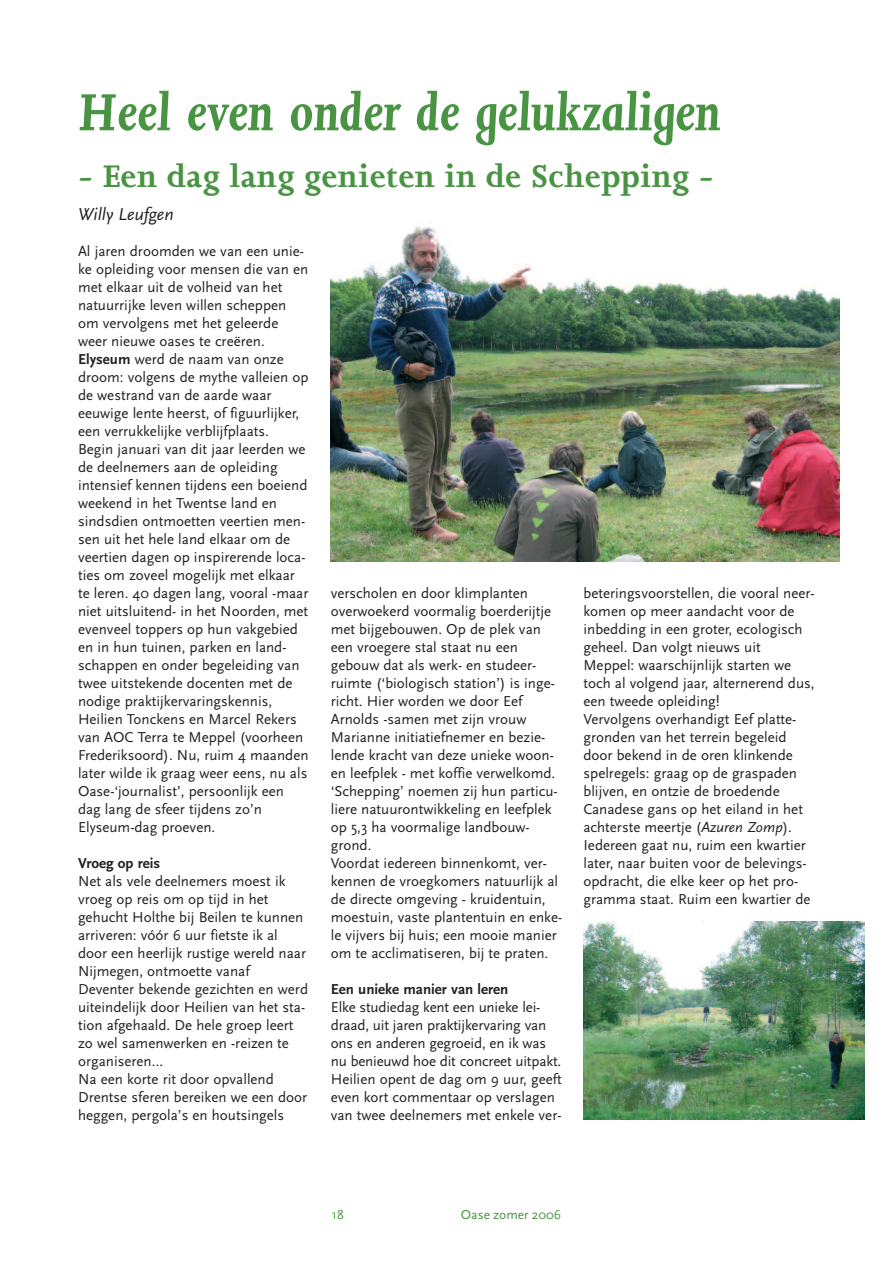
<style>
.page{position:relative;width:893px;height:1263px;background:#fff}
.page>*{position:absolute;margin:0;border:0;box-sizing:border-box;transform-origin:0 0}
.t1{font:italic 700 60px "Joanna";color:#499442}
.t2{font:700 36px "Joanna";letter-spacing:.015em;color:#499442}
.t3{font:italic 18px "Scala Sans";color:#231f20}
.t4{font:15px/18px "Scala Sans";color:#231f20}
.t5{font:700 15px "Scala Sans";color:#231f20}
.t6{font:13.5px "Scala Sans";color:#499442}
.s1{font-weight:700}
.s2{font-style:italic}
</style>
<div class="page">
<img style="left:330px;top:225px;width:510px;height:337px">
<img style="left:584px;top:921px;width:280px;height:198px">
<h1 class="t1" style="left:78px;top:90px;width:644px">Heel even onder de gelukzaligen</h1>
<h2 class="t2" style="left:78px;top:162px;width:637px">- Een dag lang genieten in de Schepping -</h2>
<p class="t3" style="left:78px;top:203px;width:97px">Willy Leufgen</p>
<p class="t4" style="left:78px;top:242px;width:232px">Al jaren droomden we van een unie&shy;ke opleiding voor mensen die van en met elkaar uit de volheid van het natuurrijke leven willen scheppen om vervolgens met het geleerde weer nieuwe oases te creëren.<br><span class="s1">Elyseum</span> werd de naam van onze droom: volgens de mythe valleien op de westrand van de aarde waar eeuwige lente heerst, of figuurlijker, een verrukkelijke verblijfplaats.<br>Begin januari van dit jaar leerden we de deelnemers aan de opleiding intensief kennen tijdens een boeiend weekend in het Twentse land en sindsdien ontmoetten veertien men&shy;sen uit het hele land elkaar om de veertien dagen op inspirerende loca&shy;ties om zoveel mogelijk met elkaar te leren. 40 dagen lang, vooral -maar niet uitsluitend- in het Noorden, met evenveel toppers op hun vakgebied en in hun tuinen, parken en land&shy;schappen en onder begeleiding van twee uitstekende docenten met de nodige praktijkervaringskennis, Heilien Tonckens en Marcel Rekers van AOC Terra te Meppel (voorheen Frederiksoord). Nu, ruim 4 maanden later wilde ik graag weer eens, nu als Oase-‘journalist’, persoonlijk een dag lang de sfeer tijdens zo’n Elyseum-dag proeven.</p>
<p class="t5" style="left:78px;top:854px;width:84px">Vroeg op reis</p>
<p class="t4" style="left:78px;top:872px;width:232px">Net als vele deelnemers moest ik vroeg op reis om op tijd in het gehucht Holthe bij Beilen te kunnen arriveren: vóór 6 uur fietste ik al door een heerlijk rustige wereld naar<br>Nijmegen, ontmoette vanaf<br>Deventer bekende gezichten en werd uiteindelijk door Heilien van het sta&shy;tion afgehaald. De hele groep leert zo wel samenwerken en -reizen te organiseren…<br>Na een korte rit door opvallend<br>Drentse sferen bereiken we een door heggen, pergola’s en houtsingels</p>
<p class="t4" style="left:331px;top:584px;width:233px">verscholen en door klimplanten overwoekerd voormalig boerderijtje met bijgebouwen. Op de plek van een vroegere stal staat nu een gebouw dat als werk- en studeer&shy;ruimte (‘biologisch station’) is inge&shy;richt. Hier worden we door Eef Arnolds -samen met zijn vrouw Marianne initiatiefnemer en bezie&shy;lende kracht van deze unieke woon&shy;en leefplek - met koffie verwelkomd. ‘Schepping’ noemen zij hun particu&shy;liere natuurontwikkeling en leefplek op 5,3 ha voormalige landbouw&shy;grond.<br>Voordat iedereen binnenkomt, ver&shy;kennen de vroegkomers natuurlijk al de directe omgeving - kruidentuin, moestuin, vaste plantentuin en enke&shy;le vijvers bij huis; een mooie manier om te acclimatiseren, bij te praten.</p>
<p class="t5" style="left:331px;top:980px;width:179px">Een unieke manier van leren</p>
<p class="t4" style="left:331px;top:998px;width:232px">Elke studiedag kent een unieke lei&shy;draad, uit jaren praktijkervaring van ons en anderen gegroeid, en ik was nu benieuwd hoe dit concreet uitpakt.<br>Heilien opent de dag om 9 uur, geeft even kort commentaar op verslagen van twee deelnemers met enkele ver-</p>
<p class="t4" style="left:583px;top:584px;width:233px">beteringsvoorstellen, die vooral neer&shy;komen op meer aandacht voor de inbedding in een groter, ecologisch geheel. Dan volgt nieuws uit Meppel: waarschijnlijk starten we toch al volgend jaar, alternerend dus, een tweede opleiding!<br>Vervolgens overhandigt Eef platte&shy;gronden van het terrein begeleid door bekend in de oren klinkende spelregels: graag op de graspaden blijven, en ontzie de broedende Canadese gans op het eiland in het achterste meertje (<span class="s2">Azuren Zomp</span>).<br>Iedereen gaat nu, ruim een kwartier later, naar buiten voor de belevings&shy;opdracht, die elke keer op het pro&shy;gramma staat. Ruim een kwartier de</p>
<p class="t6" style="left:332px;top:1207px;width:13px">18</p>
<p class="t6" style="left:461px;top:1207px;width:102px">Oase zomer 2006</p>
</div>
